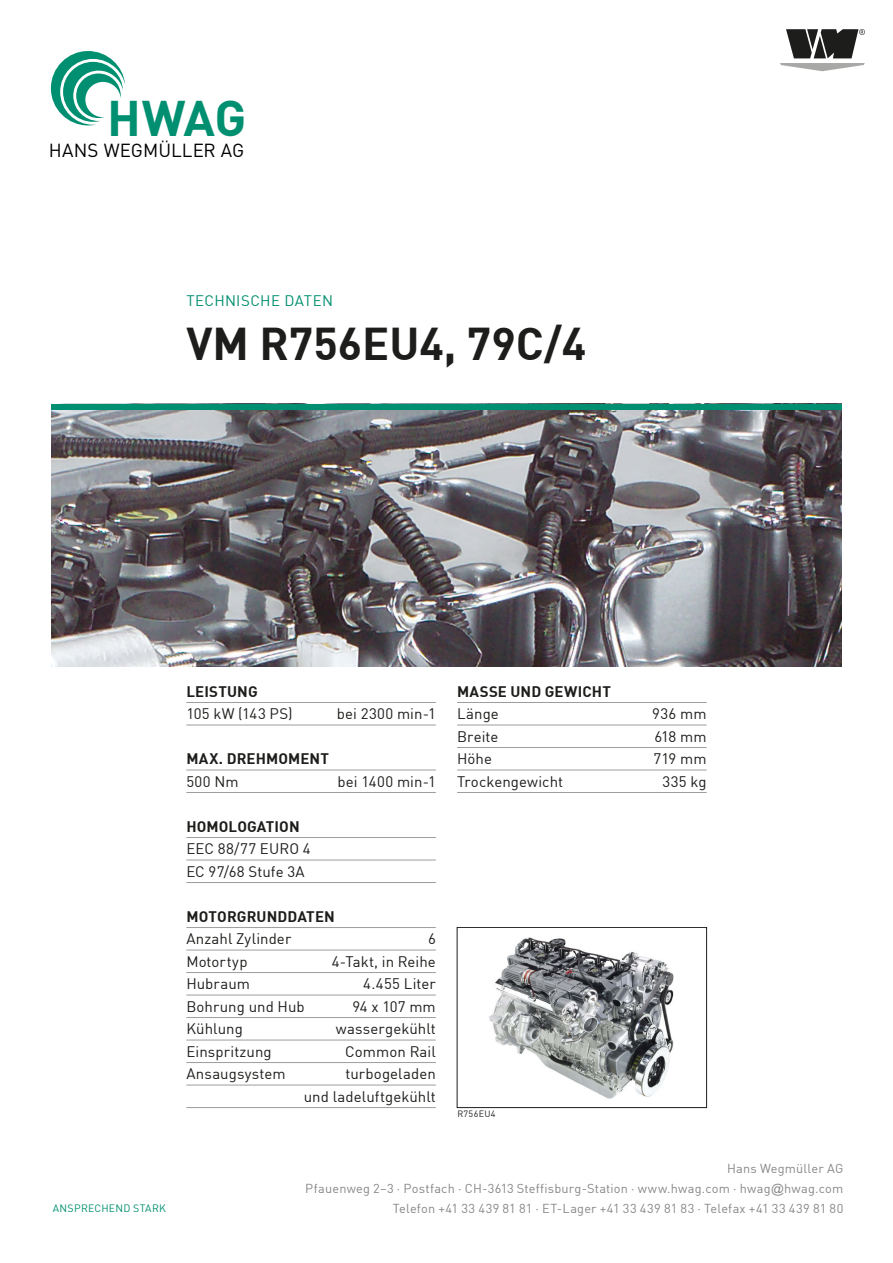
<style>
.page{position:relative;width:893px;height:1263px;background:#fff}
.page>*{position:absolute;margin:0;border:0;box-sizing:border-box;transform-origin:0 0}
.t1{font:700 49.35px "DIN";color:#008f70}
.t2{font:700 45px "DIN";color:#1d1d1b}
.t3{font:18.75px "DIN";letter-spacing:.005em;color:#010000}
.grundtext_linien{font:15px "DIN";letter-spacing:.005em;color:#1d1d1b}
.grundtext_linien-2{font:700 15px "DIN";letter-spacing:.01em;color:#1d1d1b}
.rubriktitel{font:15px "DIN";color:#008f70}
.t4{font:12.75px "DIN";letter-spacing:.015em;color:#878787}
.t5{font:10.5px "DIN";letter-spacing:.025em;color:#008f70}
.legende{font:9px "DIN";letter-spacing:.04em;color:#1d1d1b}
</style>
<div class="page">
<svg style="left:51px;top:51px;width:74px;height:74px"></svg>
<svg style="left:780px;top:29px;width:85px;height:42px"></svg>
<hr style="left:457px;top:702px;width:250px;height:1px;background:#9d9d9c">
<hr style="left:457px;top:725px;width:250px;height:1px;background:#9d9d9c">
<hr style="left:457px;top:747px;width:250px;height:1px;background:#9d9d9c">
<hr style="left:457px;top:770px;width:250px;height:1px;background:#9d9d9c">
<hr style="left:457px;top:792px;width:250px;height:1px;background:#9d9d9c">
<hr style="left:186px;top:702px;width:250px;height:1px;background:#9d9d9c">
<hr style="left:186px;top:725px;width:250px;height:1px;background:#9d9d9c">
<hr style="left:186px;top:770px;width:250px;height:1px;background:#9d9d9c">
<hr style="left:186px;top:792px;width:250px;height:1px;background:#9d9d9c">
<hr style="left:186px;top:837px;width:250px;height:1px;background:#9d9d9c">
<hr style="left:186px;top:860px;width:250px;height:1px;background:#9d9d9c">
<hr style="left:186px;top:882px;width:250px;height:1px;background:#9d9d9c">
<hr style="left:186px;top:927px;width:250px;height:1px;background:#9d9d9c">
<hr style="left:186px;top:950px;width:250px;height:1px;background:#9d9d9c">
<hr style="left:186px;top:972px;width:250px;height:1px;background:#9d9d9c">
<hr style="left:186px;top:995px;width:250px;height:1px;background:#9d9d9c">
<hr style="left:186px;top:1017px;width:250px;height:1px;background:#9d9d9c">
<hr style="left:186px;top:1040px;width:250px;height:1px;background:#9d9d9c">
<hr style="left:186px;top:1062px;width:250px;height:1px;background:#9d9d9c">
<hr style="left:186px;top:1085px;width:250px;height:1px;background:#9d9d9c">
<hr style="left:186px;top:1107px;width:250px;height:1px;background:#9d9d9c">
<div style="left:457px;top:927px;width:250px;height:181px;border:1px solid #1d1d1b"></div>
<img style="left:51px;top:410px;width:790px;height:256px">
<div style="left:51px;top:404px;width:791px;height:6px;background:#008f70"></div>
<img style="left:458px;top:929px;width:246px;height:178px">
<p class="t1" style="left:107px;top:86px;width:141px">HWAG</p>
<p class="t3" style="left:49px;top:139px;width:197px">HANS WEGMÜLLER AG</p>
<p class="rubriktitel" style="left:186px;top:292px;width:20px">Techn</p>
<p class="rubriktitel" style="left:236px;top:292px;width:16px">ische</p>
<p class="rubriktitel" style="left:284px;top:292px;width:21px">Daten</p>
<p class="t2" style="left:186px;top:315px;width:401px">VM R756EU4, 79C/4</p>
<p class="grundtext_linien-2" style="left:186px;top:681px;width:68px">LEISTUNG</p>
<p class="grundtext_linien" style="left:186px;top:704px;width:108px">105 kW (143 PS)</p>
<p class="grundtext_linien" style="left:337px;top:704px;width:100px">bei 2300 min-1</p>
<p class="grundtext_linien-2" style="left:186px;top:749px;width:144px">MAX. DREHMOMENT</p>
<p class="grundtext_linien" style="left:186px;top:772px;width:54px">500 Nm</p>
<p class="grundtext_linien" style="left:338px;top:772px;width:100px">bei 1400 min-1</p>
<p class="grundtext_linien-2" style="left:186px;top:816px;width:115px">HOMOLOGATION</p>
<p class="grundtext_linien" style="left:186px;top:839px;width:126px">EEC 88/77 EURO 4</p>
<p class="grundtext_linien" style="left:186px;top:862px;width:120px">EC 97/68 Stufe 3A</p>
<p class="grundtext_linien-2" style="left:186px;top:906px;width:51px">MOTORGR</p>
<p class="grundtext_linien-2" style="left:257px;top:906px;width:80px">UNDDATEN</p>
<p class="grundtext_linien" style="left:186px;top:929px;width:106px">Anzahl Zylinder</p>
<p class="grundtext_linien" style="left:428px;top:929px;width:9px">6</p>
<p class="grundtext_linien" style="left:186px;top:952px;width:63px">Motortyp</p>
<p class="grundtext_linien" style="left:332px;top:952px;width:105px">4-Takt, in Reihe</p>
<p class="grundtext_linien" style="left:186px;top:974px;width:65px">Hubraum</p>
<p class="grundtext_linien" style="left:363px;top:974px;width:74px">4.455 Liter</p>
<p class="grundtext_linien" style="left:186px;top:997px;width:120px">Bohrung und Hub</p>
<p class="grundtext_linien" style="left:352px;top:997px;width:85px">94 x 107 mm</p>
<p class="grundtext_linien" style="left:186px;top:1019px;width:58px">Kühlung</p>
<p class="grundtext_linien" style="left:336px;top:1019px;width:101px">wassergekühlt</p>
<p class="grundtext_linien" style="left:186px;top:1042px;width:87px">Einspritzung</p>
<p class="grundtext_linien" style="left:345px;top:1042px;width:92px">Common Rail</p>
<p class="grundtext_linien" style="left:186px;top:1064px;width:101px">Ansaugsystem</p>
<p class="grundtext_linien" style="left:345px;top:1064px;width:92px">turbogeladen</p>
<p class="grundtext_linien" style="left:304px;top:1087px;width:134px">und ladeluftgekühlt</p>
<p class="grundtext_linien-2" style="left:457px;top:681px;width:155px">MASSE UND GEWICHT</p>
<p class="grundtext_linien" style="left:457px;top:704px;width:43px">Länge</p>
<p class="grundtext_linien" style="left:652px;top:704px;width:56px">936 mm</p>
<p class="grundtext_linien" style="left:457px;top:727px;width:43px">Breite</p>
<p class="grundtext_linien" style="left:654px;top:727px;width:54px">618 mm</p>
<p class="grundtext_linien" style="left:457px;top:749px;width:37px">Höhe</p>
<p class="grundtext_linien" style="left:654px;top:749px;width:54px">719 mm</p>
<p class="grundtext_linien" style="left:457px;top:772px;width:107px">Trockengewicht</p>
<p class="grundtext_linien" style="left:662px;top:772px;width:46px">335 kg</p>
<p class="legende" style="left:457px;top:1108px;width:40px">R756EU4</p>
<p class="t4" style="left:727px;top:1161px;width:118px">Hans Wegmüller AG</p>
<p class="t4" style="left:305px;top:1180px;width:540px">Pfauenweg 2–3 ∙ Postfach ∙ CH-3613 Steffisburg-Station ∙ www.hwag.com ∙ hwag@hwag.com</p>
<p class="t5" style="left:53px;top:1202px;width:115px">ANSPRECHEND STARK</p>
<p class="t4" style="left:393px;top:1200px;width:452px">Telefon +41 33 439 81 81 ∙ ET-Lager +41 33 439 81 83 ∙ Telefax +41 33 439 81 80</p>
</div>
